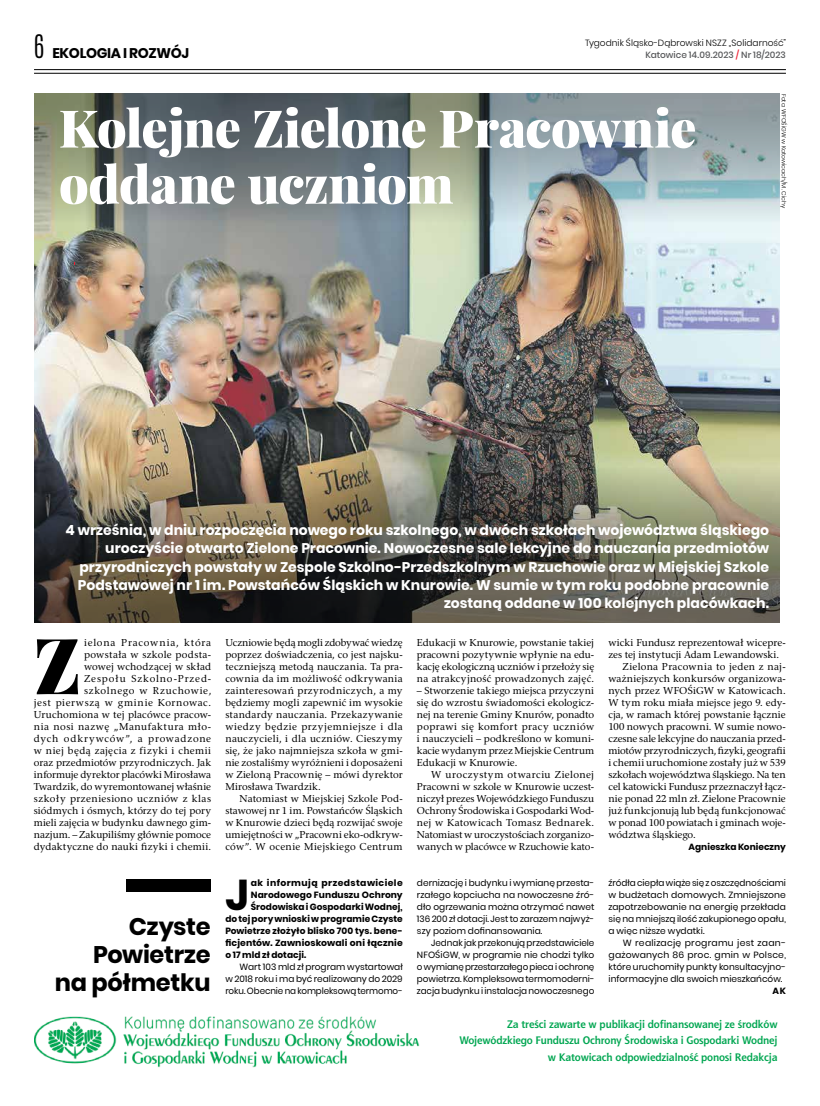
<style>
.page{position:relative;width:820px;height:1106px;background:#fff}
.page>*{position:absolute;margin:0;border:0;box-sizing:border-box;transform-origin:0 0}
.t1{font:900 77.7px "Playfair Display";color:#000}
.t2{font:900 52px/56px "Playfair Display";letter-spacing:-.02em;color:#fff}
.t3{font:700 42.9px "Poppins";color:#000}
.t4{font:700 24px/28px "Poppins";letter-spacing:-.015em;color:#000;text-align:right}
.t5{font:700 14px/18.4px "Poppins";color:#fff;text-align:right}
.t6{font:700 14px "Poppins";letter-spacing:-.025em;color:#000}
.t7{font:700 11px/16px "Aerton EFN";letter-spacing:-.01em;color:#00a651;text-align:right}
.t8{font:10px/12px "Rashel EFN";letter-spacing:.01em;color:#000;text-align:justify}
.t9{font:10px "Rashel EFN";letter-spacing:-.01em;color:#000}
.t10{font:10px "Rashel EFN";letter-spacing:-.015em;color:#000}
.t11{font:10px "Rashel EFN";letter-spacing:.03em;color:#000}
.t12{font:9px/12px "Poppins";color:#000;text-align:justify}
.t13{font:700 9px "Poppins";letter-spacing:.005em;color:#000}
.t14{font:300 9px "Poppins";color:#000}
.t15{font:500 9px "Poppins";color:#58595b}
.t16{font:700 9px "Poppins";letter-spacing:.04em;color:#000}
.t17{font:300 6px "Poppins";letter-spacing:.015em;color:#000}
.s1{font-family:"Antonio";font-weight:300;font-size:27px}
.s2{color:#ed1c2e}
</style>
<div class="page">
<hr style="left:34px;top:69px;width:751px;height:1px;background:#000">
<hr style="left:34px;top:73px;width:751px;height:1px;background:#000">
<img style="left:34px;top:232px;width:745px;height:222px">
<img style="left:34px;top:1016px;width:386px;height:52px">
<div style="left:127px;top:880px;width:84px;height:12px;background:#000"></div>
<img style="left:34px;top:454px;width:745px;height:168px">
<img style="left:34px;top:93px;width:745px;height:139px">
<h3 class="t6" style="left:34px;top:45px;width:116px"><span class="s1">6</span> ekologia i rozw</h3>
<h3 class="t6" style="left:171px;top:45px;width:16px">ój</h3>
<p class="t15" style="left:645px;top:50px;width:142px">Katowice 14.09.2023 <span class="s2">/</span> Nr 18/2023</p>
<p class="t14" style="left:585px;top:38px;width:202px">Tygodnik Śląsko-Dąbrowski NSZZ „Solidarność”</p>
<h2 class="t2" style="left:59px;top:99px;width:638px">Kolejne Zielone Pracownie oddane uczniom</h2>
<p class="t17" style="left:787px;top:93px;width:116px;rotate:90deg">Foto: WFOŚiGW w Katowicach/M. Cichy</p>
<p class="t5" style="left:66px;top:521px;width:704px">4 września, w dniu rozpoczęcia nowego roku szkolnego, w dwóch szkołach województwa śląskiego uroczyście otwarto Zielone Pracownie. Nowoczesne sale lekcyjne do nauczania przedmiotów przyrodniczych powstały w Zespole Szkolno-Przedszkolnym w Rzuchowie oraz w Miejskiej Szkole Podstawowej nr 1 im. Powstańców Śląskich w Knurowie. W sumie w tym roku podobne pracownie zostaną oddane w 100 kolejnych placówkach.</p>
<p class="t8" style="left:34px;top:636px;width:179px;text-align:right">ielona Pracownia, która<br>powstała w szkole podsta-<br>wowej wchodzącej w skład<br>Zespołu Szkolno-Przed&shy;szkolnego w Rzuchowie,<br>jest pierwszą w gminie Kornowac.<br>Uruchomiona w tej placówce pracow&shy;nia nosi nazwę „Manufaktura mło&shy;dych odkrywców”, a prowadzone w niej będą zajęcia z fizyki i chemii oraz przedmiotów przyrodniczych. Jak informuje dyrektor placówki Mirosława<br>Twardzik, do wyremontowanej właśnie szkoły przeniesiono uczniów z klas siódmych i ósmych, którzy do tej pory mieli zajęcia w budynku dawnego gim&shy;nazjum. – Zakupiliśmy głównie pomoce dydaktyczne do nauki fizyki i chemii.</p>
<p class="t8" style="left:225px;top:636px;width:179px">Uczniowie będą mogli zdobywać wiedzę poprzez doświadczenia, co jest najsku&shy;teczniejszą metodą nauczania. Ta pra&shy;cownia da im możliwość odkrywania zainteresowań przyrodniczych, a my będziemy mogli zapewnić im wysokie standardy nauczania. Przekazywanie wiedzy będzie przyjemniejsze i dla nauczycieli, i dla uczniów. Cieszymy się, że jako najmniejsza szkoła w gmi&shy;nie zostaliśmy wyróżnieni i doposażeni w Zieloną Pracownię – mówi dyrektor Mirosława Twardzik.</p>
<h1 class="t1" style="left:34px;top:615px;width:49px">Z</h1>
<p class="t8" style="left:225px;top:792px;width:179px;text-indent:14px">Natomiast w Miejskiej Szkole Pod&shy;stawowej nr 1 im. Powstańców Śląskich w Knurowie dzieci będą rozwijać swoje umiejętności w „Pracowni eko-odkryw&shy;ców”. W ocenie Miejskiego Centrum</p>
<h3 class="t4" style="left:55px;top:913px;width:157px">Czyste<br>Powietrze<br>na półmetku</h3>
<h3 class="t3" style="left:225px;top:870px;width:25px">J</h3>
<p class="t16" style="left:250px;top:878px;width:153px">ak informują przedstawiciele</p>
<p class="t13" style="left:250px;top:890px;width:153px">Narodowego Funduszu Ochrony</p>
<p class="t13" style="left:250px;top:902px;width:153px">Środowiska i Gospodarki Wodnej,</p>
<p class="t13" style="left:225px;top:914px;width:179px">do tej pory wnioski w programie Czyste</p>
<p class="t13" style="left:225px;top:926px;width:179px">Powietrze złożyło blisko 700 tys. bene-</p>
<p class="t13" style="left:225px;top:938px;width:179px">ficjentów. Zawnioskowali oni łącznie</p>
<p class="t13" style="left:225px;top:950px;width:82px">o 17 mld zł dotacji.</p>
<p class="t12" style="left:225px;top:961px;width:179px;text-indent:14px">Wart 103 mld zł program wystartował w 2018 roku i ma być realizowany do 2029 roku. Obecnie na kompleksową termomo-</p>
<p class="t8" style="left:417px;top:636px;width:179px">Edukacji w Knurowie, powstanie takiej pracowni pozytywnie wpłynie na edu&shy;kację ekologiczną uczniów i przełoży się na atrakcyjność prowadzonych zajęć.</p>
<p class="t8" style="left:417px;top:684px;width:179px">– Stworzenie takiego miejsca przyczyni się do wzrostu świadomości ekologicz&shy;nej na terenie Gminy Knurów, ponadto poprawi się komfort pracy uczniów i nauczycieli – podkreślono w komuni&shy;kacie wydanym przez Miejskie Centrum Edukacji w Knurowie.</p>
<p class="t8" style="left:417px;top:768px;width:179px;text-indent:14px">W uroczystym otwarciu Zielonej Pracowni w szkole w Knurowie uczest&shy;niczył prezes Wojewódzkiego Funduszu Ochrony Środowiska i Gospodarki Wod&shy;nej w Katowicach Tomasz Bednarek.<br>Natomiast w uroczystościach zorganizo&shy;wanych w placówce w Rzuchowie kato-</p>
<p class="t12" style="left:417px;top:877px;width:179px">dernizację i budynku i wymianę przesta&shy;rzałego kopciucha na nowoczesne źró&shy;dło ogrzewania można otrzymać nawet 136 200 zł dotacji. Jest to zarazem najwyż&shy;szy poziom dofinansowania.</p>
<p class="t12" style="left:417px;top:937px;width:179px;text-indent:14px">Jednak jak przekonują przedstawiciele NFOŚiGW, w programie nie chodzi tylko o wymianę przestarzałego pieca i ochronę powietrza. Kompleksowa termomoderni&shy;zacja budynku i instalacja nowoczesnego</p>
<p class="t8" style="left:608px;top:636px;width:179px">wicki Fundusz reprezentował wicepre-</p>
<p class="t8" style="left:608px;top:648px;width:172px">zes tej instytucji Adam Lewandowski.</p>
<p class="t11" style="left:622px;top:660px;width:164px">Zielona Pracownia to jeden z naj-</p>
<p class="t8" style="left:608px;top:672px;width:179px">ważniejszych konkursów organizowa-</p>
<p class="t8" style="left:608px;top:684px;width:179px">nych przez WFOŚiGW w Katowicach.</p>
<p class="t8" style="left:608px;top:696px;width:179px">W tym roku miała miejsce jego 9. edy-</p>
<p class="t8" style="left:608px;top:708px;width:179px">cja, w ramach której powstanie łącznie</p>
<p class="t9" style="left:608px;top:720px;width:179px">100 nowych pracowni. W sumie nowo-</p>
<p class="t9" style="left:608px;top:732px;width:179px">czesne sale lekcyjne do nauczania przed-</p>
<p class="t9" style="left:608px;top:744px;width:179px">miotów przyrodniczych, fizyki, geografii</p>
<p class="t8" style="left:608px;top:756px;width:179px">i chemii uruchomione zostały już w 539</p>
<p class="t10" style="left:608px;top:768px;width:179px">szkołach województwa śląskiego. Na ten</p>
<p class="t8" style="left:608px;top:780px;width:179px">cel katowicki Fundusz przeznaczył łącz-</p>
<p class="t8" style="left:608px;top:792px;width:179px">nie ponad 22 mln zł. Zielone Pracownie</p>
<p class="t8" style="left:608px;top:804px;width:179px">już funkcjonują lub będą funkcjonować</p>
<p class="t8" style="left:608px;top:816px;width:179px">w ponad 100 powiatach i gminach woje-</p>
<p class="t8" style="left:608px;top:828px;width:89px">wództwa śląskiego.</p>
<p class="t13" style="left:688px;top:842px;width:99px">Agnieszka Konieczny</p>
<p class="t12" style="left:608px;top:877px;width:179px">źródła ciepła wiąże się z oszczędnościami w budżetach domowych. Zmniejszone zapotrzebowanie na energię przekłada się na mniejszą ilość zakupionego opału, a więc niższe wydatki.</p>
<p class="t12" style="left:608px;top:937px;width:179px;text-indent:14px">W realizację programu jest zaan&shy;gażowanych 86 proc. gmin w Polsce, które uruchomiły punkty konsultacyjno&shy;informacyjne dla swoich mieszkańców.</p>
<p class="t13" style="left:772px;top:986px;width:8px">AK</p>
<p class="t7" style="left:459px;top:1016px;width:319px">Za treści zawarte w publikacji dofinansowanej ze środków<br>Wojewódzkiego Funduszu Ochrony Środowiska i Gospodarki Wodnej w Katowicach odpowiedzialność ponosi Redakcja</p>
</div>
